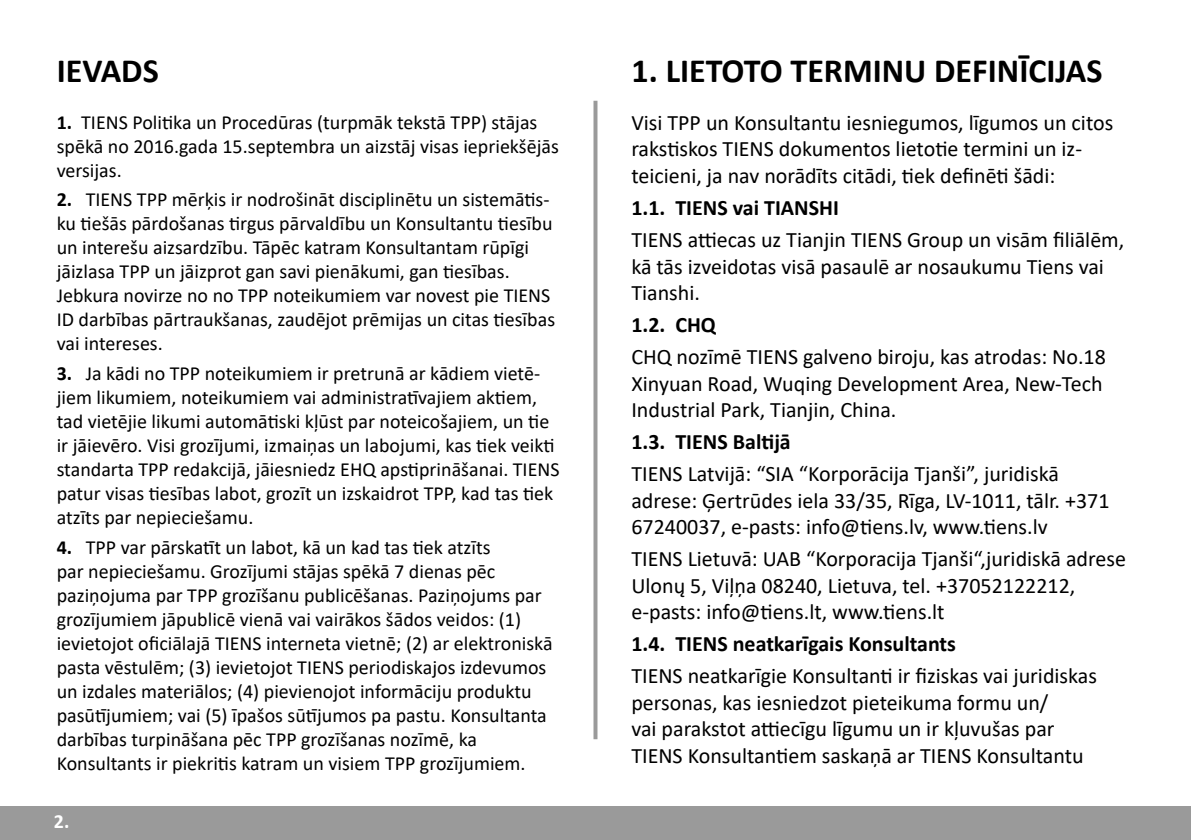
<style>
.page{position:relative;width:1191px;height:840px;background:#fff}
.page>*{position:absolute;margin:0;border:0;box-sizing:border-box;transform-origin:0 0}
.t1{font:700 34px "Calibri";color:#000}
.t2{font:22px/26.4px "Calibri";color:#000}
.t3{font:700 22px "Calibri";color:#000}
.t4{font:20px/24px "Calibri";color:#000}
.t5{font:700 20px "Calibri";color:#fff}
.s1{font-weight:700}
</style>
<div class="page">
<div style="left:0;top:806px;width:1191px;height:33px;background:#9a9a9a"></div>
<svg style="left:593px;top:101px;width:4px;height:637px;background:#a6a6a6"></svg>
<h1 class="t1" style="left:57px;top:47px;width:104px">IEVADS</h1>
<h1 class="t1" style="left:631px;top:47px;width:472px">1. LIETOTO TERMINU DEFINĪCIJAS</h1>
<p class="t4" style="left:57px;top:109px;width:503px"><span class="s1">1.</span> TIENS Politika un Procedūras (turpmāk tekstā TPP) stājas spēkā no 2016.gada 15.septembra un aizstāj visas iepriekšējās versijas.</p>
<p class="t4" style="left:57px;top:187px;width:500px"><span class="s1">2.</span> TIENS TPP mērķis ir nodrošināt disciplinētu un sistemātis&shy;ku tiešās pārdošanas tirgus pārvaldību un Konsultantu tiesību un interešu aizsardzību. Tāpēc katram Konsultantam rūpīgi jāizlasa TPP un jāizprot gan savi pienākumi, gan tiesības.<br>Jebkura novirze no no TPP noteikumiem var novest pie TIENS ID darbības pārtraukšanas, zaudējot prēmijas un citas tiesības vai intereses.</p>
<p class="t4" style="left:57px;top:361px;width:504px"><span class="s1">3.</span> Ja kādi no TPP noteikumiem ir pretrunā ar kādiem vietē&shy;jiem likumiem, noteikumiem vai administratīvajiem aktiem, tad vietējie likumi automātiski kļūst par noteicošajiem, un tie ir jāievēro. Visi grozījumi, izmaiņas un labojumi, kas tiek veikti standarta TPP redakcijā, jāiesniedz EHQ apstiprināšanai. TIENS patur visas tiesības labot, grozīt un izskaidrot TPP, kad tas tiek atzīts par nepieciešamu.</p>
<p class="t4" style="left:57px;top:534px;width:497px"><span class="s1">4.</span> TPP var pārskatīt un labot, kā un kad tas tiek atzīts<br>par nepieciešamu. Grozījumi stājas spēkā 7 dienas pēc paziņojuma par TPP grozīšanu publicēšanas. Paziņojums par grozījumiem jāpublicē vienā vai vairākos šādos veidos: (1) ievietojot oficiālajā TIENS interneta vietnē; (2) ar elektroniskā pasta vēstulēm; (3) ievietojot TIENS periodiskajos izdevumos un izdales materiālos; (4) pievienojot informāciju produktu pasūtījumiem; vai (5) īpašos sūtījumos pa pastu. Konsultanta darbības turpināšana pēc TPP grozīšanas nozīmē, ka Konsultants ir piekritis katram un visiem TPP grozījumiem.</p>
<p class="t2" style="left:631px;top:109px;width:483px">Visi TPP un Konsultantu iesniegumos, līgumos un citos rakstiskos TIENS dokumentos lietotie termini un iz&shy;teicieni, ja nav norādīts citādi, tiek definēti šādi:</p>
<p class="t3" style="left:631px;top:192px;width:209px">1.1. TIENS vai TIANSHI</p>
<p class="t2" style="left:631px;top:226px;width:494px">TIENS attiecas uz Tianjin TIENS Group un visām filiālēm, kā tās izveidotas visā pasaulē ar nosaukumu Tiens vai<br>Tianshi.</p>
<p class="t3" style="left:631px;top:309px;width:86px">1.2. CHQ</p>
<p class="t2" style="left:631px;top:343px;width:476px">CHQ nozīmē TIENS galveno biroju, kas atrodas: No.18<br>Xinyuan Road, Wuqing Development Area, New-Tech<br>Industrial Park, Tianjin, China.</p>
<p class="t3" style="left:631px;top:426px;width:161px">1.3. TIENS Baltijā</p>
<p class="t2" style="left:631px;top:460px;width:480px">TIENS Latvijā: “SIA “Korporācija Tjanši”, juridiskā adrese: Ģertrūdes iela 33/35, Rīga, LV-1011, tālr. +371<br>67240037, e-pasts: info@tiens.lv, www.tiens.lv</p>
<p class="t2" style="left:631px;top:545px;width:496px">TIENS Lietuvā: UAB “Korporacija Tjanši“,juridiskā adrese<br>Ulonų 5, Viļņa 08240, Lietuva, tel. +37052122212, e-pasts: info@tiens.lt, www.tiens.lt</p>
<p class="t3" style="left:631px;top:628px;width:326px">1.4. TIENS neatkarīgais Konsultants</p>
<p class="t2" style="left:631px;top:662px;width:467px">TIENS neatkarīgie Konsultanti ir fiziskas vai juridiskas personas, kas iesniedzot pieteikuma formu un/<br>vai parakstot attiecīgu līgumu un ir kļuvušas par TIENS Konsultantiem saskaņā ar TIENS Konsultantu</p>
<p class="t5" style="left:54px;top:807px;width:17px">2.</p>
</div>
